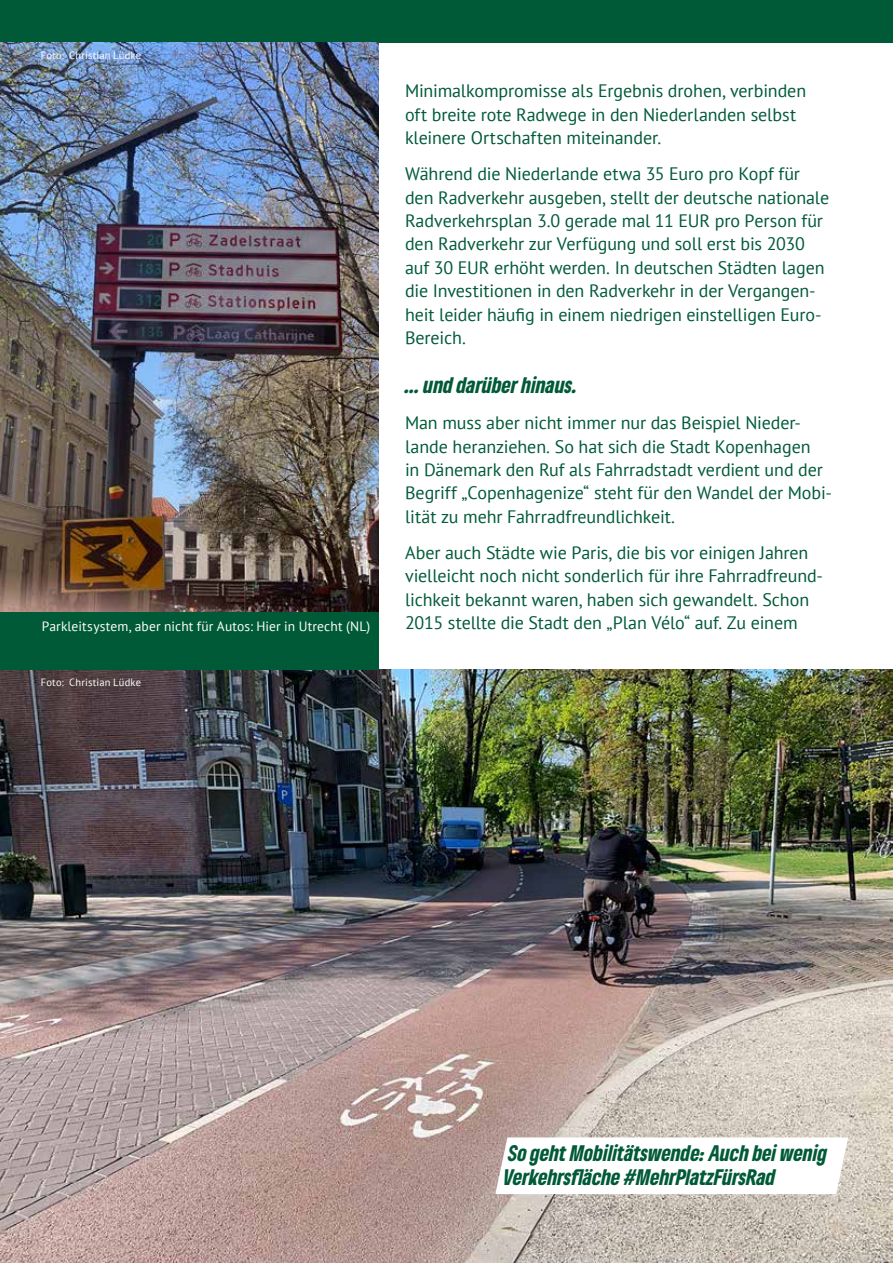
<style>
.page{position:relative;width:893px;height:1263px;background:#fff}
.page>*{position:absolute;margin:0;border:0;box-sizing:border-box;transform-origin:0 0}
.t1{font:italic 900 condensed 21px/23.4px "Gruene Type";color:#005a38}
.t2{font:18px/23.4px "PT Sans";letter-spacing:-.005em;color:#005a38}
.t3{font:13.5px "PT Sans";letter-spacing:.01em;color:#fff}
.t4{font:10.5px "PT Sans";letter-spacing:.02em;color:#fff}
</style>
<div class="page">
<div style="left:0;top:0;width:893px;height:43px;background:#005a38"></div>
<img style="left:0;top:43px;width:379px;height:569px">
<img style="left:0;top:670px;width:893px;height:593px">
<div style="left:0;top:612px;width:379px;height:58px;background:#005a38"></div>
<svg style="left:494px;top:1136px;width:355px;height:59px"></svg>
<p class="t4" style="left:41px;top:48px;width:102px">Foto: Christian Lüdke</p>
<p class="t2" style="left:405px;top:79px;width:403px">Minimalkompromisse als Ergebnis drohen, verbinden oft breite rote Radwege in den Niederlanden selbst kleinere Ortschaften miteinander.</p>
<p class="t2" style="left:405px;top:162px;width:426px">Während die Niederlande etwa 35 Euro pro Kopf für den Radverkehr ausgeben, stellt der deutsche nationale Radverkehrsplan 3.0 gerade mal 11 EUR pro Person für den Radverkehr zur Verfügung und soll erst bis 2030 auf 30 EUR erhöht werden. In deutschen Städten lagen die Investitionen in den Radverkehr in der Vergangen&shy;heit leider häufig in einem niedrigen einstelligen Euro-Bereich.</p>
<p class="t1" style="left:405px;top:373px;width:174px">… und darüber hinaus.</p>
<p class="t2" style="left:405px;top:411px;width:428px">Man muss aber nicht immer nur das Beispiel Nieder&shy;lande heranziehen. So hat sich die Stadt Kopenhagen<br>in Dänemark den Ruf als Fahrradstadt verdient und der Begriff „Copenhagenize“ steht für den Wandel der Mobi&shy;lität zu mehr Fahrradfreundlichkeit.</p>
<p class="t2" style="left:405px;top:540px;width:419px">Aber auch Städte wie Paris, die bis vor einigen Jahren vielleicht noch nicht sonderlich für ihre Fahrradfreund&shy;lichkeit bekannt waren, haben sich gewandelt. Schon</p>
<p class="t3" style="left:42px;top:617px;width:330px">Parkleitsystem, aber nicht für Autos: Hier in Utrecht (NL)</p>
<p class="t2" style="left:405px;top:611px;width:394px">2015 stellte die Stadt den „Plan Vélo“ auf. Zu einem</p>
<p class="t4" style="left:41px;top:676px;width:102px">Foto: Christian Lüdke</p>
<p class="t1" style="left:504px;top:1141px;width:325px">So geht Mobilitätswende: Auch bei wenig<br>Verkehrsfläche #MehrPlatzFürsRad</p>
</div>
